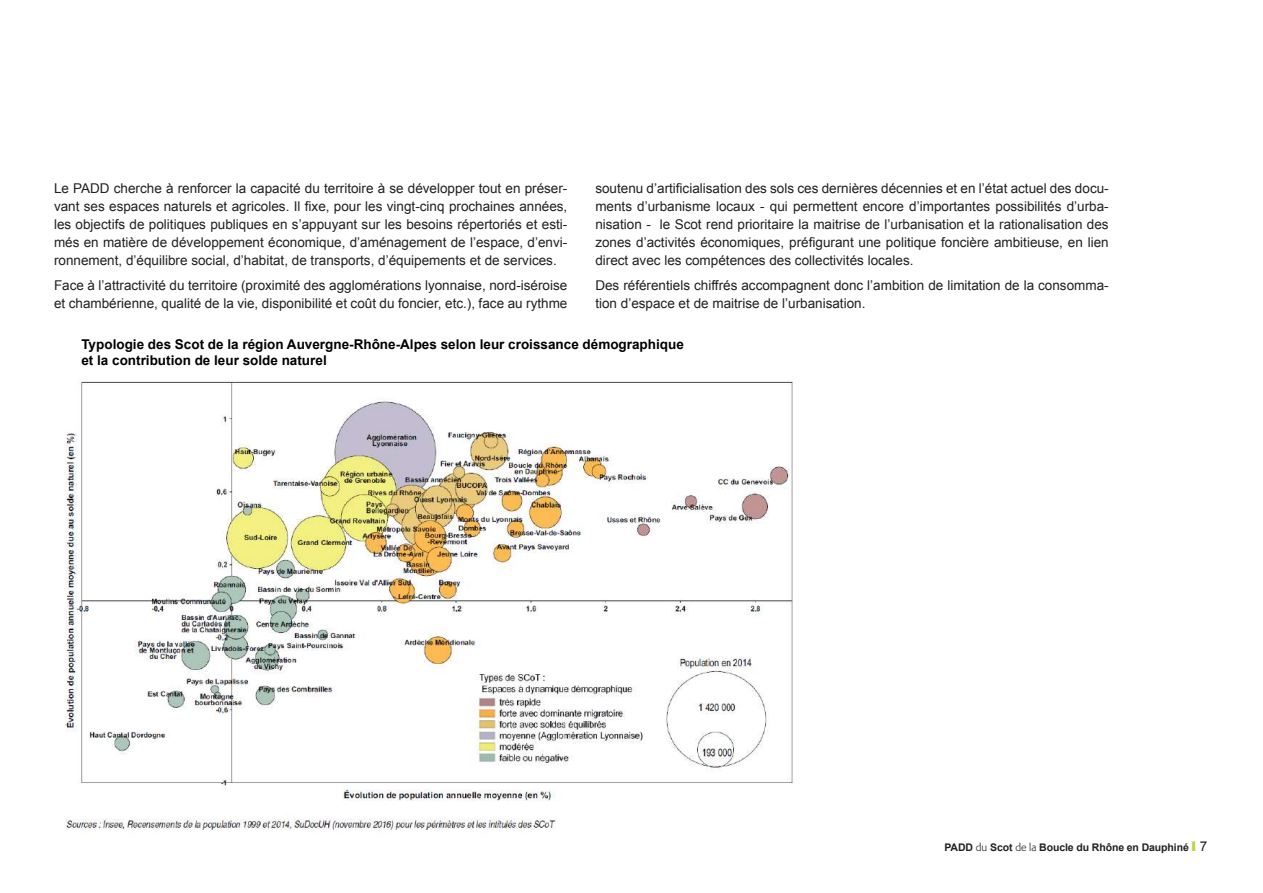
<style>
.page{position:relative;width:1263px;height:893px;background:#fff}
.page>*{position:absolute;margin:0;border:0;box-sizing:border-box;transform-origin:0 0}
.t1{font:13.5px/18px "Arial";color:#231f20;text-align:justify}
.t2{font:700 13.5px/16.5px "Arial";color:#000}
.t3{font:700 10.5px "Arial";letter-spacing:-.01em;color:#231f20}
.s1{font-family:"Formata BQ";font-weight:300}
.s2{font-family:"Formata BQ";font-size:13.5px;color:#bdd63b}
.s3{font-weight:400;font-size:13.5px}
</style>
<div class="page">
<img style="left:65px;top:381px;width:728px;height:449px">
<p class="t1" style="left:595px;top:180px;width:515px">soutenu d’artificialisation des sols ces dernières décennies et en l’état actuel des docu&shy;ments d’urbanisme locaux - qui permettent encore d’importantes possibilités d’urba&shy;nisation - le Scot rend prioritaire la maitrise de l’urbanisation et la rationalisation des zones d’activités économiques, préfigurant une politique foncière ambitieuse, en lien direct avec les compétences des collectivités locales.</p>
<p class="t1" style="left:595px;top:276px;width:515px">Des référentiels chiffrés accompagnent donc l’ambition de limitation de la consomma&shy;tion d’espace et de maitrise de l’urbanisation.</p>
<p class="t1" style="left:54px;top:180px;width:515px">Le PADD cherche à renforcer la capacité du territoire à se développer tout en préser&shy;vant ses espaces naturels et agricoles. Il fixe, pour les vingt-cinq prochaines années, les objectifs de politiques publiques en s’appuyant sur les besoins répertoriés et esti&shy;més en matière de développement économique, d’aménagement de l’espace, d’envi&shy;ronnement, d’équilibre social, d’habitat, de transports, d’équipements et de services.</p>
<p class="t1" style="left:54px;top:276px;width:515px">Face à l’attractivité du territoire (proximité des agglomérations lyonnaise, nord-iséroise et chambérienne, qualité de la vie, disponibilité et coût du foncier, etc.), face au rythme</p>
<p class="t2" style="left:81px;top:336px;width:604px">Typologie des Scot de la région Auvergne-Rhône-Alpes selon leur croissance démographique et la contribution de leur solde naturel</p>
<p class="t3" style="left:944px;top:840px;width:264px">PADD <span class="s1">du</span> Scot <span class="s1">de la</span> Boucle du Rhône en Dauphiné <span class="s2">I</span> <span class="s3">7</span></p>
</div>
